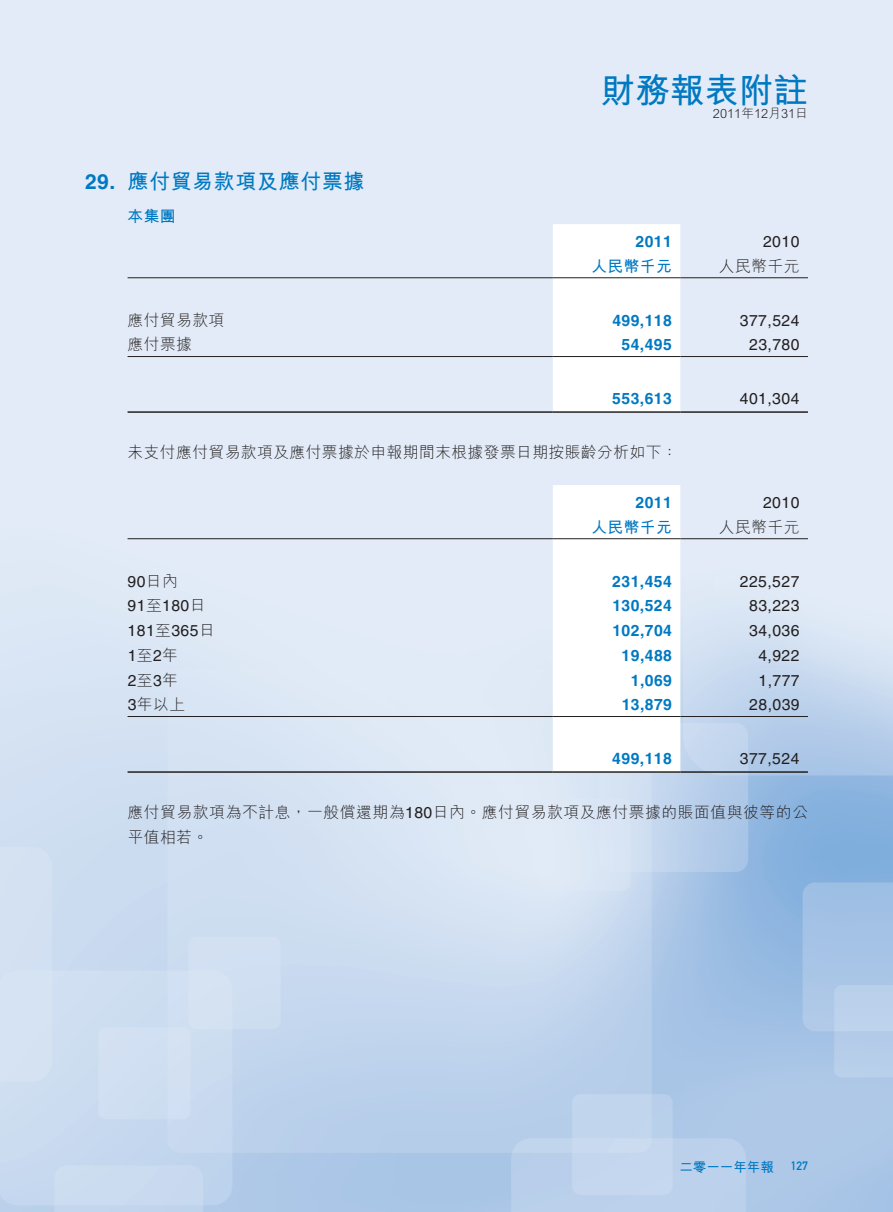
<style>
.page{position:relative;width:893px;height:1212px;background:#fff}
.page>*{position:absolute;margin:0;border:0;box-sizing:border-box;transform-origin:0 0}
.t1{font:700 34.5px "M Hei HK";color:#0079c2}
.t2{font:700 21px "M Hei HK";letter-spacing:.03em;color:#0079c2}
.t3{font:300 15.75px/24.8px "M Hei HK";letter-spacing:.03em;color:#231f20}
.t4{font:15.75px "Helvetica LT Std";letter-spacing:.03em;color:#231f20}
.t5{font:700 15.75px "Helvetica LT Std";letter-spacing:.03em;color:#0079c2}
.t6{font:700 15.75px "M Hei HK";letter-spacing:.03em;color:#0079c2}
.t7{font:700 13.5px "M Hei HK";color:#0079c2}
.t8{font:300 12.75px "M Hei HK";color:#231f20}
.s1{font-family:"Helvetica LT Std"}
.s2{font-family:"M Hei HK";font-weight:300}
.s3{font-family:"Helvetica LT Std";font-weight:400}
</style>
<div class="page">
<svg style="left:553px;top:224px;width:127px;height:134px"></svg>
<hr style="left:128px;top:277px;width:425px;height:1px;background:#231f20">
<hr style="left:553px;top:277px;width:127px;height:1px;background:#231f20">
<hr style="left:680px;top:277px;width:128px;height:1px;background:#231f20">
<hr style="left:128px;top:356px;width:425px;height:1px;background:#231f20">
<hr style="left:553px;top:356px;width:127px;height:1px;background:#231f20">
<hr style="left:680px;top:356px;width:128px;height:1px;background:#231f20">
<hr style="left:128px;top:411px;width:425px;height:2px;background:#231f20">
<hr style="left:553px;top:411px;width:127px;height:2px;background:#231f20">
<hr style="left:680px;top:411px;width:128px;height:2px;background:#231f20">
<svg style="left:553px;top:539px;width:127px;height:179px"></svg>
<hr style="left:128px;top:538px;width:425px;height:1px;background:#231f20">
<hr style="left:553px;top:538px;width:127px;height:1px;background:#231f20">
<hr style="left:680px;top:538px;width:128px;height:1px;background:#231f20">
<hr style="left:128px;top:716px;width:425px;height:1px;background:#231f20">
<hr style="left:553px;top:716px;width:127px;height:1px;background:#231f20">
<hr style="left:680px;top:716px;width:128px;height:1px;background:#231f20">
<hr style="left:128px;top:771px;width:425px;height:2px;background:#231f20">
<hr style="left:553px;top:771px;width:127px;height:2px;background:#231f20">
<hr style="left:680px;top:771px;width:128px;height:2px;background:#231f20">
<h2 class="t2" style="left:85px;top:166px;width:281px"><span class="s1">29.</span> 應付貿易款項及應付票據</h2>
<p class="t6" style="left:128px;top:205px;width:50px">本集團</p>
<h1 class="t1" style="left:601px;top:65px;width:209px">財務報表附註</h1>
<p class="t8" style="left:713px;top:105px;width:96px">2011年12月31日</p>
<p class="t5" style="left:635px;top:232px;width:38px">2011</p>
<p class="t4" style="left:763px;top:232px;width:38px">2010</p>
<p class="t6" style="left:591px;top:254px;width:82px">人民幣千元</p>
<p class="t3" style="left:719px;top:253px;width:82px">人民幣千元</p>
<p class="t3" style="left:128px;top:307px;width:98px">應付貿易款項</p>
<p class="t5" style="left:612px;top:310px;width:61px">499,118</p>
<p class="t4" style="left:740px;top:311px;width:61px">377,524</p>
<p class="t3" style="left:128px;top:332px;width:66px">應付票據</p>
<p class="t5" style="left:622px;top:335px;width:52px">54,495</p>
<p class="t4" style="left:749px;top:336px;width:52px">23,780</p>
<p class="t5" style="left:612px;top:389px;width:61px">553,613</p>
<p class="t4" style="left:740px;top:390px;width:61px">401,304</p>
<p class="t3" style="left:128px;top:439px;width:552px">未支付應付貿易款項及應付票據於申報期間末根據發票日期按賬齡分析如下：</p>
<p class="t5" style="left:635px;top:493px;width:38px">2011</p>
<p class="t4" style="left:763px;top:493px;width:38px">2010</p>
<p class="t6" style="left:591px;top:515px;width:82px">人民幣千元</p>
<p class="t3" style="left:719px;top:514px;width:82px">人民幣千元</p>
<p class="t4" style="left:128px;top:572px;width:52px">90<span class="s2">日內</span></p>
<p class="t5" style="left:612px;top:571px;width:61px">231,454</p>
<p class="t4" style="left:740px;top:572px;width:61px">225,527</p>
<p class="t4" style="left:128px;top:597px;width:79px">91<span class="s2">至</span>180<span class="s2">日</span></p>
<p class="t5" style="left:612px;top:596px;width:61px">130,524</p>
<p class="t4" style="left:749px;top:597px;width:52px">83,223</p>
<p class="t4" style="left:128px;top:621px;width:89px">181<span class="s2">至</span>365<span class="s2">日</span></p>
<p class="t5" style="left:612px;top:621px;width:61px">102,704</p>
<p class="t4" style="left:749px;top:621px;width:52px">34,036</p>
<p class="t4" style="left:128px;top:646px;width:52px">1<span class="s2">至</span>2<span class="s2">年</span></p>
<p class="t5" style="left:622px;top:646px;width:52px">19,488</p>
<p class="t4" style="left:758px;top:646px;width:43px">4,922</p>
<p class="t4" style="left:128px;top:671px;width:52px">2<span class="s2">至</span>3<span class="s2">年</span></p>
<p class="t5" style="left:631px;top:670px;width:43px">1,069</p>
<p class="t4" style="left:758px;top:671px;width:43px">1,777</p>
<p class="t3" style="left:128px;top:691px;width:59px"><span class="s3">3</span>年以上</p>
<p class="t5" style="left:622px;top:695px;width:52px">13,879</p>
<p class="t4" style="left:749px;top:696px;width:52px">28,039</p>
<p class="t5" style="left:612px;top:749px;width:61px">499,118</p>
<p class="t4" style="left:740px;top:750px;width:61px">377,524</p>
<p class="t3" style="left:128px;top:799px;width:682px">應付貿易款項為不計息，一般償還期為<span class="s3">180</span>日內。應付貿易款項及應付票據的賬面值與彼等的公平值相若。</p>
<p class="t7" style="left:679px;top:1157px;width:130px">二零一一年年報 <sup>127</sup></p>
</div>
